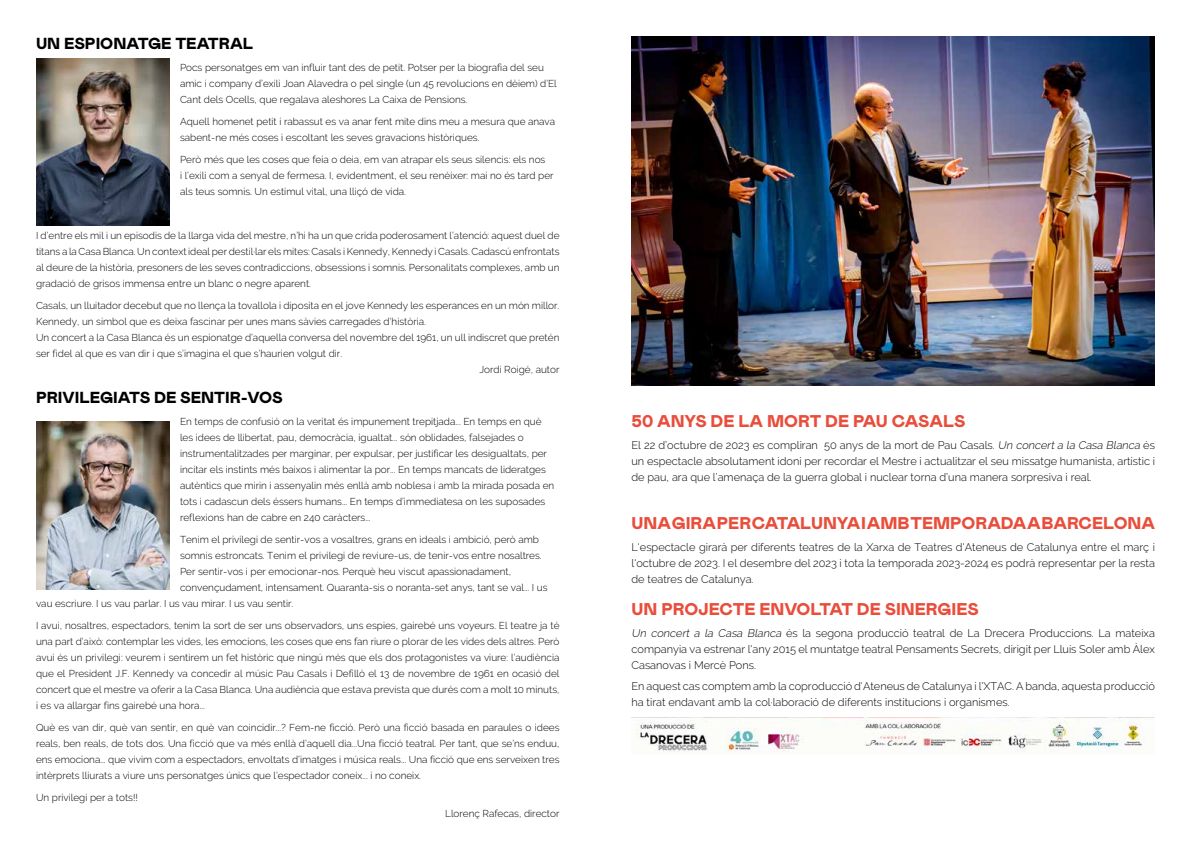
<style>
.page{position:relative;width:1191px;height:842px;background:#fff}
.page>*{position:absolute;margin:0;border:0;box-sizing:border-box;transform-origin:0 0}
.t1{font:900 17px "Mabry Pro";color:#e94d3b}
.t2{font:900 16px "Mabry Pro";color:#000}
.t3{font:300 11px/16px "Raleway";color:#000;text-align:justify}
.t4{font:300 10px/16px "Raleway";color:#000}
.s1{font-style:italic}
</style>
<div class="page">
<img style="left:36px;top:422px;width:133px;height:167px">
<img style="left:36px;top:59px;width:133px;height:166px">
<img style="left:631px;top:36px;width:524px;height:349px">
<img style="left:631px;top:717px;width:524px;height:36px">
<h2 class="t2" style="left:36px;top:32px;width:219px">UN ESPIONATGE TEATRAL</h2>
<p class="t4" style="left:180px;top:59px;width:378px">Pocs personatges em van influir tant des de petit. Potser per la biografia del seu amic i company d’exili Joan Alavedra o pel single (un 45 revolucions en dèiem) d’El<br>Cant dels Ocells, que regalava aleshores La Caixa de Pensions.</p>
<p class="t4" style="left:180px;top:113px;width:377px">Aquell homenet petit i rabassut es va anar fent mite dins meu a mesura que anava sabent-ne més coses i escoltant les seves gravacions històriques.</p>
<p class="t4" style="left:180px;top:151px;width:375px">Però més que les coses que feia o deia, em van atrapar els seus silencis: els nos<br>i l’exili com a senyal de fermesa. I, evidentment, el seu renéixer: mai no és tard per als teus somnis. Un estímul vital, una lliçó de vida.</p>
<p class="t4" style="left:36px;top:227px;width:525px;text-align:justify">I d’entre els mil i un episodis de la llarga vida del mestre, n’hi ha un que crida poderosament l’atenció: aquest duel de titans a la Casa Blanca. Un context ideal per destil·lar els mites: Casals i Kennedy, Kennedy i Casals. Cadascú enfrontats al deure de la història, presoners de les seves contradiccions, obsessions i somnis. Personalitats complexes, amb un gradació de grisos immensa entre un blanc o negre aparent.</p>
<p class="t4" style="left:36px;top:297px;width:525px">Casals, un lluitador decebut que no llença la tovallola i diposita en el jove Kennedy les esperances en un món millor.</p>
<p class="t4" style="left:36px;top:313px;width:391px">Kennedy, un símbol que es deixa fascinar per unes mans sàvies carregades d’història.</p>
<p class="t4" style="left:36px;top:329px;width:525px">Un concert a la Casa Blanca és un espionatge d’aquella conversa del novembre del 1961, un ull indiscret que pretén</p>
<p class="t4" style="left:36px;top:345px;width:308px">ser fidel al que es van dir i que s’imagina el que s’haurien volgut dir.</p>
<p class="t4" style="left:479px;top:361px;width:82px">Jordi Roigé, autor</p>
<h2 class="t2" style="left:36px;top:386px;width:248px">PRIVILEGIATS DE SENTIR-VOS</h2>
<p class="t4" style="left:180px;top:414px;width:376px">En temps de confusió on la veritat és impunement trepitjada... En temps en què les idees de llibertat, pau, democràcia, igualtat... són oblidades, falsejades o instrumentalitzades per marginar, per expulsar, per justificar les desigualtats, per incitar els instints més baixos i alimentar la por... En temps mancats de lideratges autèntics que mirin i assenyalin més enllà amb noblesa i amb la mirada posada en tots i cadascun dels éssers humans... En temps d’immediatesa on les suposades reflexions han de cabre en 240 caràcters...</p>
<p class="t4" style="left:180px;top:532px;width:360px">Tenim el privilegi de sentir-vos a vosaltres, grans en ideals i ambició, però amb</p>
<p class="t4" style="left:180px;top:548px;width:363px">somnis estroncats. Tenim el privilegi de reviure-us, de tenir-vos entre nosaltres.</p>
<p class="t4" style="left:180px;top:564px;width:332px">Per sentir-vos i per emocionar-nos. Perquè heu viscut apassionadament,</p>
<p class="t4" style="left:180px;top:580px;width:369px">convençudament, intensament. Quaranta-sis o noranta-set anys, tant se val... I us</p>
<p class="t4" style="left:36px;top:596px;width:259px">vau escriure. I us vau parlar. I us vau mirar. I us vau sentir.</p>
<p class="t4" style="left:36px;top:618px;width:525px;text-align:justify">I avui, nosaltres, espectadors, tenim la sort de ser uns observadors, uns espies, gairebé uns voyeurs. El teatre ja té una part d’això: contemplar les vides, les emocions, les coses que ens fan riure o plorar de les vides dels altres. Però avui és un privilegi: veurem i sentirem un fet històric que ningú més que els dos protagonistes va viure: l’audiència que el President J.F. Kennedy va concedir al músic Pau Casals i Defilló el 13 de novembre de 1961 en ocasió del concert que el mestre va oferir a la Casa Blanca. Una audiència que estava prevista que durés com a molt 10 minuts, i es va allargar fins gairebé una hora...</p>
<p class="t4" style="left:36px;top:720px;width:525px;text-align:justify">Què es van dir, què van sentir, en què van coincidir...? Fem-ne ficció. Però una ficció basada en paraules o idees reals, ben reals, de tots dos. Una ficció que va més enllà d’aquell dia...Una ficció teatral. Per tant, que se’ns enduu, ens emociona... que vivim com a espectadors, envoltats d’imatges i música reals... Una ficció que ens serveixen tres intèrprets lliurats a viure uns personatges únics que l’espectador coneix... i no coneix.</p>
<p class="t4" style="left:36px;top:790px;width:103px">Un privilegi per a tots!!</p>
<p class="t4" style="left:445px;top:806px;width:116px">Llorenç Rafecas, director</p>
<h1 class="t1" style="left:631px;top:409px;width:335px">50 ANYS DE LA MORT DE PAU CASALS</h1>
<p class="t3" style="left:631px;top:437px;width:525px">El 22 d’octubre de 2023 es compliran 50 anys de la mort de Pau Casals. <span class="s1">Un concert a la Casa Blanca</span> és un espectacle absolutament idoni per recordar el Mestre i actualitzar el seu missatge humanista, artístic i de pau, ara que l’amenaça de la guerra global i nuclear torna d’una manera sorpresiva i real.</p>
<h1 class="t1" style="left:631px;top:511px;width:525px">UNA GIRA PER CATALUNYA I AMB TEMPORADA A BARCELONA</h1>
<p class="t3" style="left:631px;top:539px;width:525px">L'espectacle girarà per diferents teatres de la Xarxa de Teatres d'Ateneus de Catalunya entre el març i l'octubre de 2023. I el desembre del 2023 i tota la temporada 2023-2024 es podrà representar per la resta de teatres de Catalunya.</p>
<h1 class="t1" style="left:631px;top:597px;width:348px">UN PROJECTE ENVOLTAT DE SINERGIES</h1>
<p class="t3" style="left:631px;top:625px;width:525px"><span class="s1">Un concert a la Casa Blanca</span> és la segona producció teatral de La Drecera Produccions. La mateixa companyia va estrenar l'any 2015 el muntatge teatral Pensaments Secrets, dirigit per Lluís Soler amb Àlex Casanovas i Mercè Pons.</p>
<p class="t3" style="left:631px;top:678px;width:525px">En aquest cas comptem amb la coproducció d'Ateneus de Catalunya i l'XTAC. A banda, aquesta producció ha tirat endavant amb la col·laboració de diferents institucions i organismes.</p>
</div>
